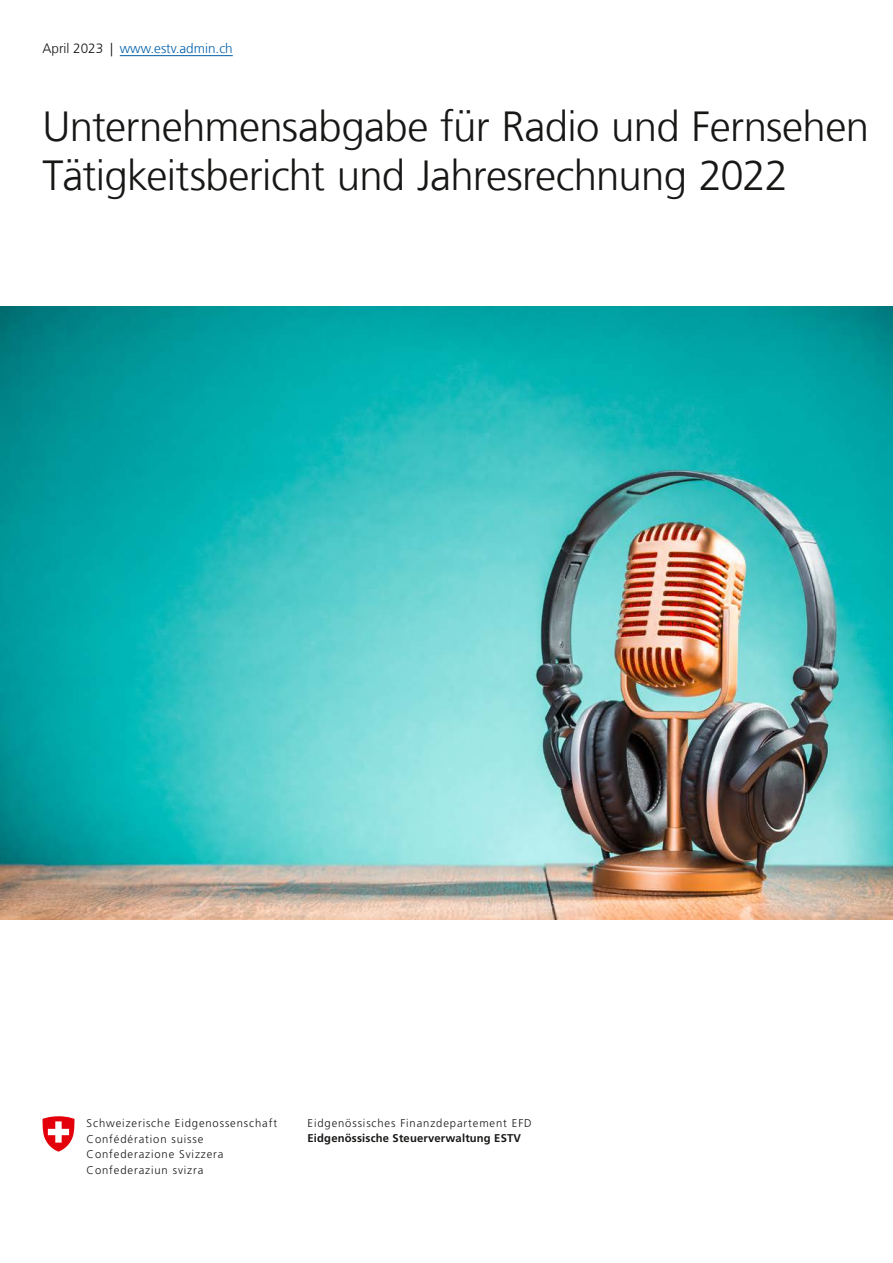
<style>
.page{position:relative;width:893px;height:1263px;background:#fff}
.page>*{position:absolute;margin:0;border:0;box-sizing:border-box;transform-origin:0 0}
.Überschriften_Titel{font:300 42px/49.5px "Frutiger LT Com";letter-spacing:-.015em;color:#181716}
.Kopfzeile_Titelseite{font:300 13.5px "Frutiger LT Com";color:#0060ad}
.t1{font:300 11.25px/15.5px "Frutiger LT Com";letter-spacing:.08em;color:#181716}
.t2{font:700 11.25px "Frutiger LT Com";letter-spacing:.015em;color:#181716}
.s1{color:#181716}
</style>
<div class="page">
<hr style="left:120px;top:55px;width:113px;height:1px;background:#0060ad">
<svg style="left:43px;top:1116px;width:32px;height:36px"></svg>
<img style="left:0;top:307px;width:893px;height:612px">
<p class="Kopfzeile_Titelseite" style="left:43px;top:40px;width:192px"><span class="s1">April 2023 |</span> www.estv.admin.ch</p>
<h1 class="Überschriften_Titel" style="left:43px;top:102px;width:828px">Unternehmensabgabe für Radio und Fernsehen<br>Tätigkeitsbericht und Jahresrechnung 2022</h1>
<p class="t1" style="left:87px;top:1115px;width:192px">Schweizerische Eidgenossenschaft</p>
<p class="t1" style="left:308px;top:1115px;width:226px">Eidgenössisches Finanzdepartement EFD</p>
<p class="t1" style="left:87px;top:1131px;width:138px">Confédération suisse<br>Confederazione Svizzera<br>Confederaziun svizra</p>
<p class="t2" style="left:308px;top:1132px;width:215px">Eidgenössische Steuerverwaltung ESTV</p>
</div>
